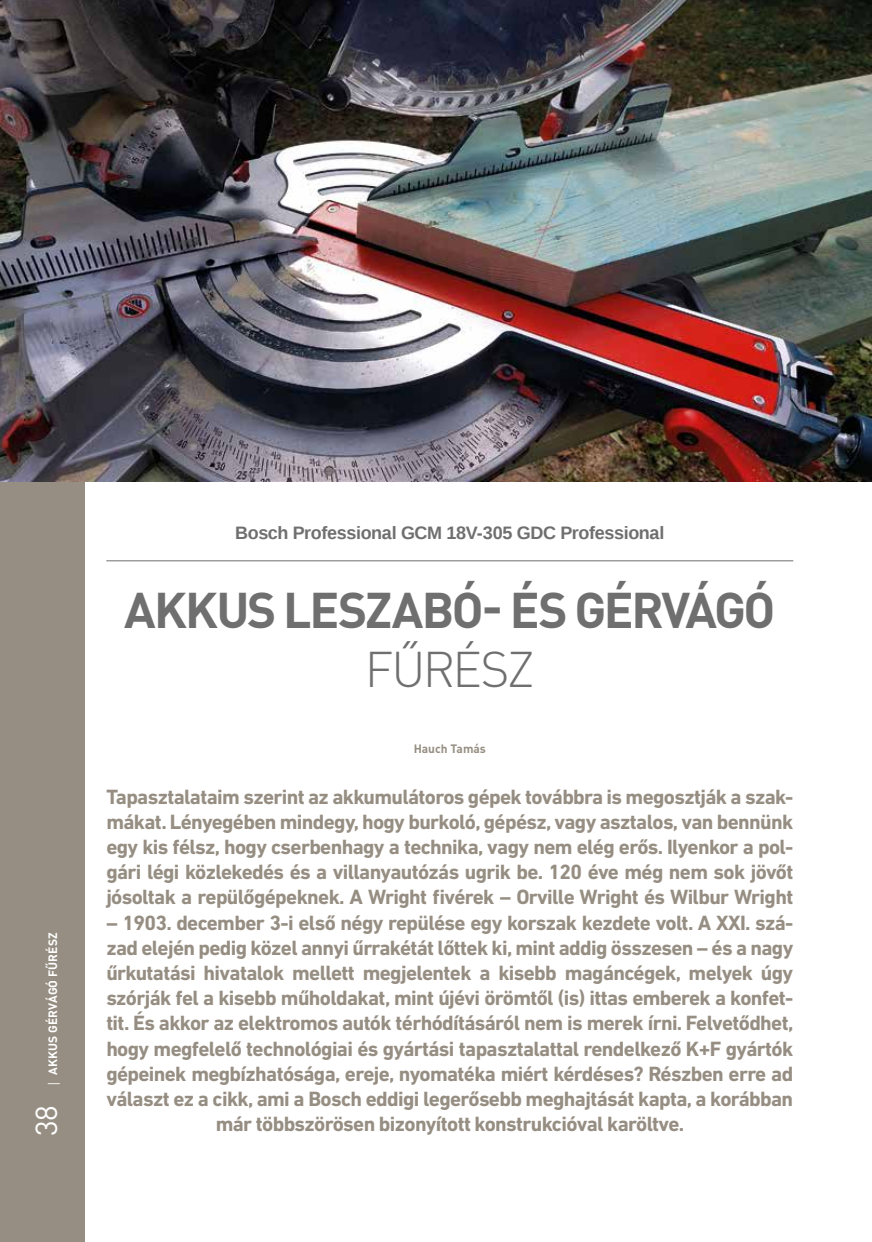
<style>
.page{position:relative;width:872px;height:1242px;background:#fff}
.page>*{position:absolute;margin:0;border:0;box-sizing:border-box;transform-origin:0 0}
.t1{font:700 49.5px "DIN Pro";letter-spacing:-.045em;color:#706f6f}
.t2{font:300 49.5px "DIN Pro";letter-spacing:-.045em;color:#706f6f}
.t3{font:30px "DIN Pro";color:#fff}
.t4{font:700 21px/25.2px "DIN Next LT Pro";letter-spacing:-.03em;color:#968e82;text-align:justify}
.t5{font:700 18px "Liberation Sans";letter-spacing:-.02em;color:#706f6f}
.t6{font:700 12px "DIN Pro";letter-spacing:.01em;color:#fff}
.t7{font:700 12px "DIN Pro";color:#968e82}
.s1{font-family:"Open Sans";font-weight:400}
</style>
<div class="page">
<div style="left:0;top:0;width:85px;height:1242px;background:#968e82"></div>
<img style="left:0;top:0;width:872px;height:482px">
<hr style="left:106px;top:560px;width:687px;height:1px;background:#706f6f">
<p class="t6" style="left:45px;top:1087px;width:156px;rotate:-90deg"><span class="s1">|</span> AKKUS GÉRVÁGÓ FŰRÉSZ</p>
<h2 class="t3" style="left:26px;top:1136px;width:33px;rotate:-90deg">38</h2>
<p class="t5" style="left:235px;top:520px;width:430px">Bosch Professional GCM 18V-305 GDC Professional</p>
<h1 class="t1" style="left:124px;top:576px;width:653px">AKKUS LESZABÓ- ÉS GÉRVÁGÓ</h1>
<h1 class="t2" style="left:365px;top:635px;width:172px">FŰRÉSZ</h1>
<p class="t7" style="left:414px;top:740px;width:74px">Hauch Tamás</p>
<p class="t4" style="left:106px;top:783px;width:688px">Tapasztalataim szerint az akkumulátoros gépek továbbra is megosztják a szak&shy;mákat. Lényegében mindegy, hogy burkoló, gépész, vagy asztalos, van bennünk egy kis félsz, hogy cserbenhagy a technika, vagy nem elég erős. Ilyenkor a pol&shy;gári légi közlekedés és a villanyautózás ugrik be. 120 éve még nem sok jövőt jósoltak a repülőgépeknek. A Wright fivérek – Orville Wright és Wilbur Wright</p>
<p class="t4" style="left:106px;top:909px;width:688px;text-align:center">– 1903. december 3-i első négy repülése egy korszak kezdete volt. A XXI. szá&shy;zad elején pedig közel annyi űrrakétát lőttek ki, mint addig összesen – és a nagy űrkutatási hivatalok mellett megjelentek a kisebb magáncégek, melyek úgy szórják fel a kisebb műholdakat, mint újévi örömtől (is) ittas emberek a konfet&shy;tit. És akkor az elektromos autók térhódításáról nem is merek írni. Felvetődhet, hogy megfelelő technológiai és gyártási tapasztalattal rendelkező K+F gyártók gépeinek megbízhatósága, ereje, nyomatéka miért kérdéses? Részben erre ad választ ez a cikk, ami a Bosch eddigi legerősebb meghajtását kapta, a korábban már többszörösen bizonyított konstrukcióval karöltve.</p>
</div>
